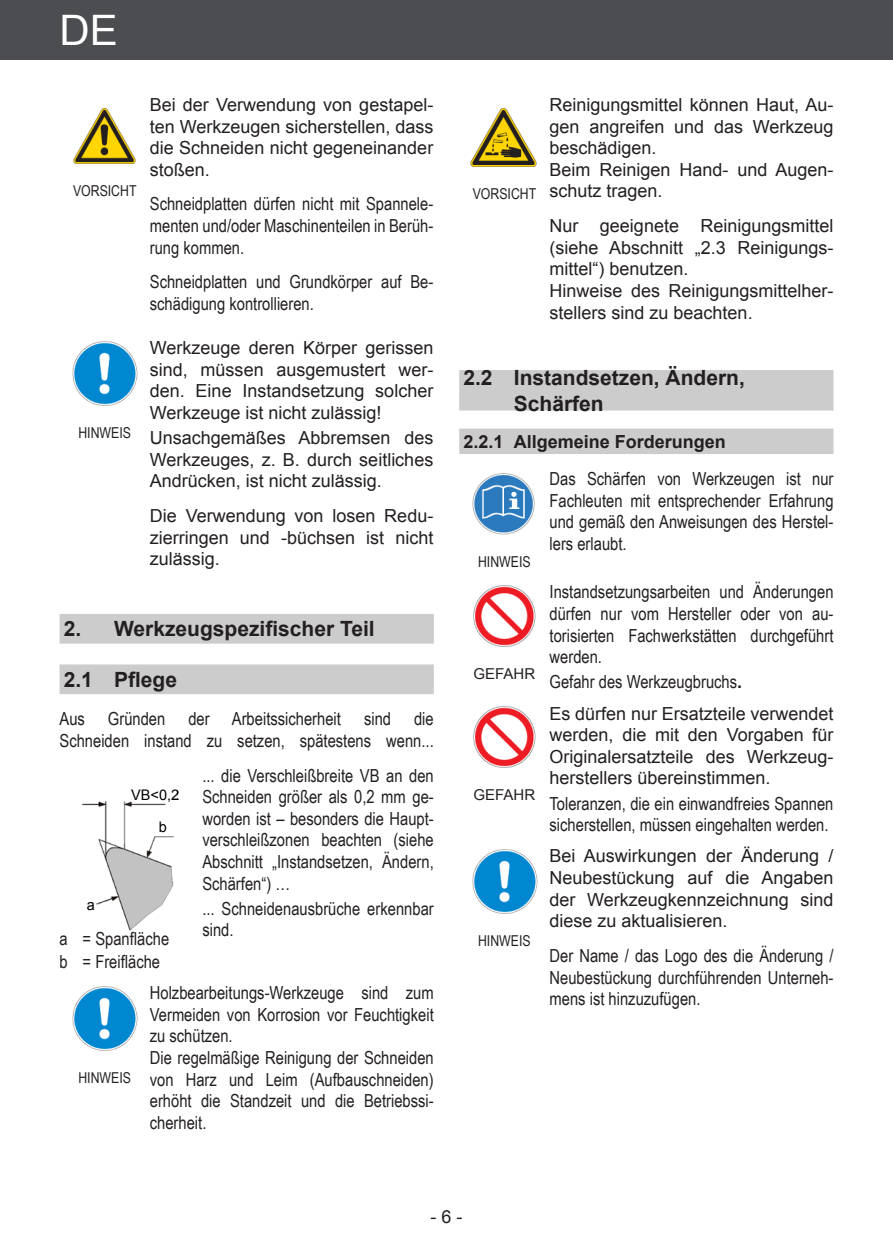
<style>
.page{position:relative;width:893px;height:1259px;background:#fff}
.page>*{position:absolute;margin:0;border:0;box-sizing:border-box;transform-origin:0 0}
.t1{font:42px "Arial";color:#fff}
.t2{font:700 21px/25.2px "Arial";color:#231f20}
.t3{font:18px/21.6px "Arial Narrow";color:#231f20;text-align:justify}
.t4{font:18px/21.6px "Arial";color:#231f20;text-align:justify}
.t5{font:700 18px "Arial";color:#231f20}
.t6{font:15px "Arial Narrow";color:#231f20}
.t7{font:15px "Arial";color:#231f20}
.t8{font:14.7px/32.1px "Arial";color:#000}
.s1{font-family:"Arial";font-weight:700}
</style>
<div class="page">
<div style="left:0;top:0;width:893px;height:60px;background:#4b4d51"></div>
<img style="left:72px;top:341px;width:66px;height:64px">
<svg style="left:60px;top:614px;width:374px;height:80px"></svg>
<img style="left:81px;top:801px;width:93px;height:129px">
<img style="left:72px;top:986px;width:66px;height:64px">
<img style="left:73px;top:109px;width:63px;height:54px">
<img style="left:471px;top:109px;width:66px;height:58px">
<div style="left:459px;top:370px;width:374px;height:40px;background:#ccc"></div>
<div style="left:459px;top:428px;width:374px;height:26px;background:#ccc"></div>
<img style="left:473px;top:473px;width:62px;height:62px">
<img style="left:473px;top:585px;width:63px;height:61px">
<img style="left:473px;top:706px;width:63px;height:61px">
<img style="left:472px;top:849px;width:65px;height:64px">
<h1 class="t1" style="left:60px;top:3px;width:60px">DE</h1>
<p class="t6" style="left:73px;top:179px;width:65px">VORSICHT</p>
<p class="t6" style="left:78px;top:421px;width:54px">HINWEIS</p>
<p class="t4" style="left:150px;top:94px;width:285px">Bei der Verwendung von gestapel&shy;ten Werkzeugen sicherstellen, dass die Schneiden nicht gegeneinander stoßen.</p>
<p class="t3" style="left:150px;top:193px;width:285px">Schneidplatten dürfen nicht mit Spannele&shy;menten und/oder Maschinenteilen in Berüh&shy;rung kommen.</p>
<p class="t3" style="left:150px;top:270px;width:285px">Schneidplatten und Grundkörper auf Be&shy;schädigung kontrollieren.</p>
<p class="t4" style="left:150px;top:337px;width:285px">Werkzeuge deren Körper gerissen sind, müssen ausgemustert wer&shy;den. Eine Instandsetzung solcher Werkzeuge ist nicht zulässig!</p>
<p class="t4" style="left:150px;top:427px;width:285px">Unsachgemäßes Abbremsen des Werkzeuges, z. B. durch seitliches Andrücken, ist nicht zulässig.</p>
<p class="t4" style="left:150px;top:505px;width:285px">Die Verwendung von losen Redu&shy;zierringen und ‑büchsen ist nicht zulässig.</p>
<p class="t2" style="left:64px;top:617px;width:313px">2. Werkzeugspezifischer Teil</p>
<p class="t2" style="left:64px;top:667px;width:115px">2.1 Pflege</p>
<p class="t3" style="left:60px;top:707px;width:27px">Aus</p>
<p class="t3" style="left:108px;top:707px;width:59px">Gründen</p>
<p class="t3" style="left:188px;top:707px;width:154px">der Arbeitssicherheit</p>
<p class="t3" style="left:364px;top:707px;width:29px">sind</p>
<p class="t3" style="left:60px;top:707px;width:376px;text-align:right">die<br>Schneiden instand zu setzen, spätestens wenn...</p>
<p class="t8" style="left:159px;top:778px;width:22px;text-indent:-27px">VB&lt;0,2 b</p>
<p class="t3" style="left:202px;top:764px;width:233px">... die Verschleißbreite VB an den Schneiden größer als 0,2 mm ge&shy;worden ist – besonders die Haupt&shy;verschleißzonen beachten (siehe Abschnitt „Instandsetzen, Ändern, Schärfen“) …</p>
<p class="t3" style="left:202px;top:897px;width:233px">... Schneidenausbrüche erkennbar sind.</p>
<p class="t8" style="left:87px;top:888px;width:10px">a</p>
<p class="t3" style="left:60px;top:927px;width:111px;line-height:22.8px">a = Spanfläche b = Freifläche</p>
<p class="t6" style="left:78px;top:1066px;width:54px">HINWEIS</p>
<p class="t3" style="left:150px;top:981px;width:285px;text-align:left">Holzbearbeitungs-Werkzeuge sind zum<br>Vermeiden von Korrosion vor Feuchtigkeit zu schützen.<br>Die regelmäßige Reinigung der Schneiden von Harz und Leim (Aufbauschneiden) erhöht die Standzeit und die Betriebssi&shy;cherheit.</p>
<p class="t6" style="left:473px;top:183px;width:65px">VORSICHT</p>
<p class="t4" style="left:550px;top:94px;width:285px;text-align:left">Reinigungsmittel können Haut, Au&shy;gen angreifen und das Werkzeug beschädigen.<br>Beim Reinigen Hand- und Augen&shy;schutz tragen.</p>
<p class="t4" style="left:550px;top:215px;width:285px;text-align:left">Nur geeignete Reinigungsmittel (siehe Abschnitt „2.3 Reinigungs&shy;mittel“) benutzen.<br>Hinweise des Reinigungsmittelher&shy;stellers sind zu beachten.</p>
<p class="t2" style="left:514px;top:366px;width:233px;text-indent:-50px">2.2 Instandsetzen, Ändern,<br>Schärfen</p>
<p class="t5" style="left:463px;top:429px;width:264px">2.2.1 Allgemeine Forderungen</p>
<p class="t6" style="left:478px;top:551px;width:54px">HINWEIS</p>
<p class="t7" style="left:474px;top:663px;width:63px">GEFAHR</p>
<p class="t7" style="left:474px;top:784px;width:63px">GEFAHR</p>
<p class="t6" style="left:478px;top:929px;width:54px">HINWEIS</p>
<p class="t3" style="left:550px;top:467px;width:285px">Das Schärfen von Werkzeugen ist nur Fachleuten mit entsprechender Erfahrung und gemäß den Anweisungen des Herstel&shy;lers erlaubt.</p>
<p class="t3" style="left:550px;top:580px;width:285px">Instandsetzungsarbeiten und Änderungen dürfen nur vom Hersteller oder von au&shy;torisierten Fachwerkstätten durchgeführt werden.</p>
<p class="t3" style="left:550px;top:670px;width:194px">Gefahr des Werkzeugbruchs<span class="s1">.</span></p>
<p class="t4" style="left:550px;top:702px;width:285px">Es dürfen nur Ersatzteile verwendet werden, die mit den Vorgaben für Originalersatzteile des Werkzeug&shy;herstellers übereinstimmen.</p>
<p class="t3" style="left:550px;top:792px;width:285px">Toleranzen, die ein einwandfreies Spannen sicherstellen, müssen eingehalten werden.</p>
<p class="t4" style="left:550px;top:845px;width:285px">Bei Auswirkungen der Änderung / Neubestückung auf die Angaben der Werkzeugkennzeichnung sind diese zu aktualisieren.</p>
<p class="t3" style="left:550px;top:944px;width:285px">Der Name / das Logo des die Änderung / Neubestückung durchführenden Unterneh&shy;mens ist hinzuzufügen.</p>
<p class="t4" style="left:430px;top:1206px;width:34px">- 6 -</p>
</div>
